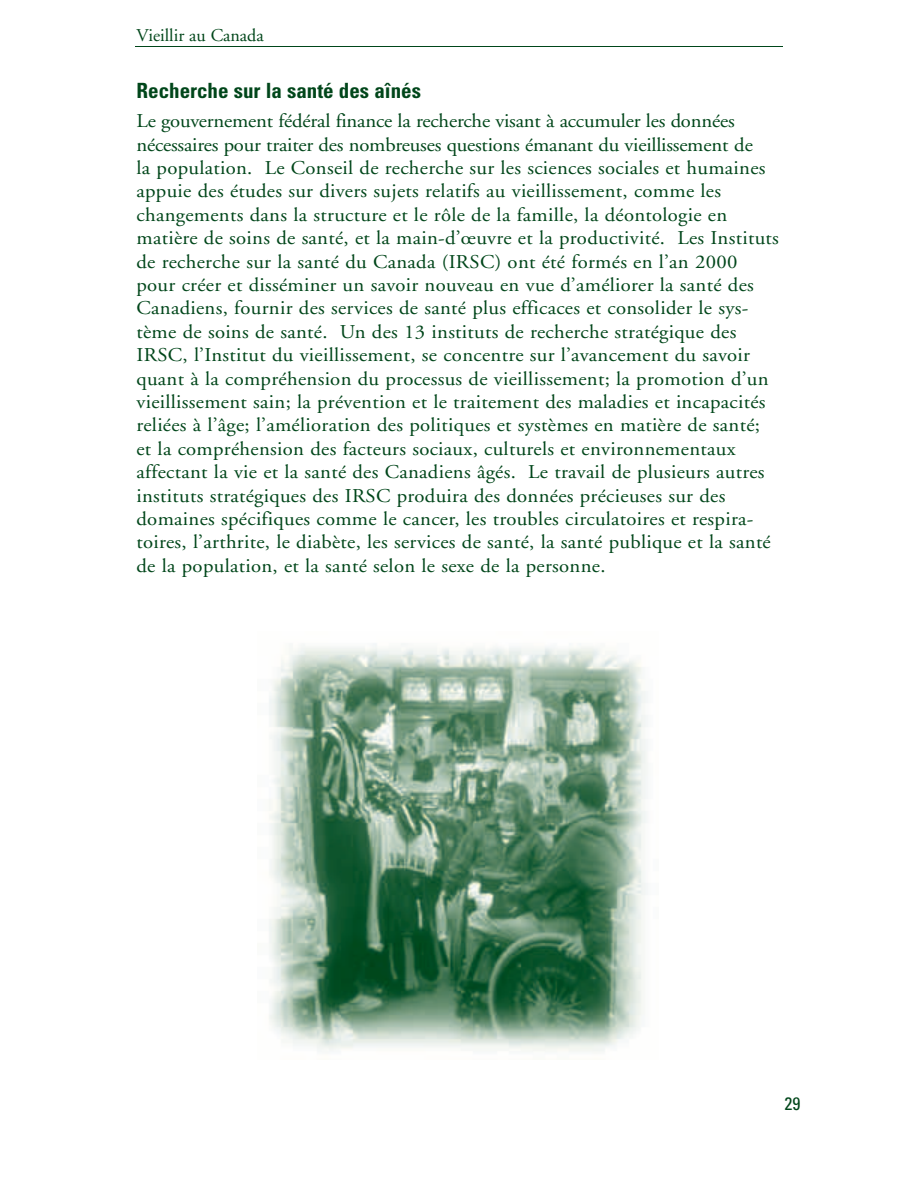
<style>
.page{position:relative;width:918px;height:1188px;background:#fff}
.page>*{position:absolute;margin:0;border:0;box-sizing:border-box;transform-origin:0 0}
.t1{font:700 condensed 21px "Univers";color:#00461a}
.t2{font:19.5px/23.4px "Adobe Garamond";letter-spacing:.015em;color:#00461a;scale:1.06 1}
.t3{font:18px "Adobe Garamond";color:#00461a}
.t4{font:condensed 18px "Univers";color:#00461a}
</style>
<div class="page">
<hr style="left:135px;top:46px;width:648px;height:1px;background:#00461a">
<img style="left:269px;top:643px;width:378px;height:409px">
<p class="t3" style="left:136px;top:29px;width:129px">Vieillir au Canada</p>
<p class="t1" style="left:136px;top:82px;width:286px">Recherche sur la santé des aînés</p>
<p class="t2" style="left:136px;top:111px;width:608px">Le gouvernement fédéral finance la recherche visant à accumuler les données nécessaires pour traiter des nombreuses questions émanant du vieillissement de<br>la population. Le Conseil de recherche sur les sciences sociales et humaines appuie des études sur divers sujets relatifs au vieillissement, comme les changements dans la structure et le rôle de la famille, la déontologie en matière de soins de santé, et la main-d’œuvre et la productivité. Les Instituts de recherche sur la santé du Canada (IRSC) ont été formés en l’an 2000 pour créer et disséminer un savoir nouveau en vue d’améliorer la santé des Canadiens, fournir des services de santé plus efficaces et consolider le sys&shy;tème de soins de santé. Un des 13 instituts de recherche stratégique des IRSC, l’Institut du vieillissement, se concentre sur l’avancement du savoir quant à la compréhension du processus de vieillissement; la promotion d’un vieillissement sain; la prévention et le traitement des maladies et incapacités reliées à l’âge; l’amélioration des politiques et systèmes en matière de santé; et la compréhension des facteurs sociaux, culturels et environnementaux affectant la vie et la santé des Canadiens âgés. Le travail de plusieurs autres instituts stratégiques des IRSC produira des données précieuses sur des domaines spécifiques comme le cancer, les troubles circulatoires et respira&shy;toires, l’arthrite, le diabète, les services de santé, la santé publique et la santé de la population, et la santé selon le sexe de la personne.</p>
<p class="t4" style="left:784px;top:1097px;width:17px">29</p>
</div>
